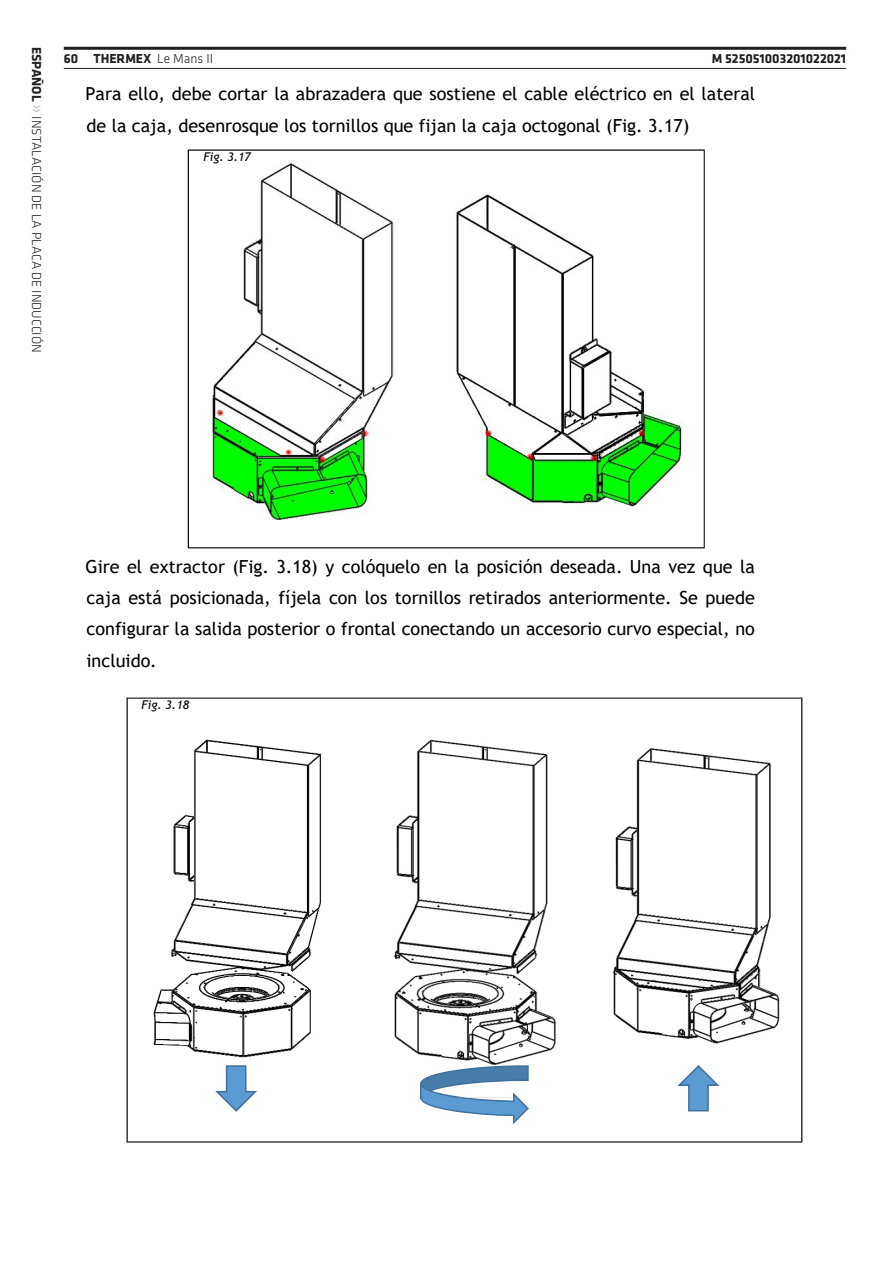
<style>
.page{position:relative;width:893px;height:1263px;background:#fff}
.page>*{position:absolute;margin:0;border:0;box-sizing:border-box;transform-origin:0 0}
.t1{font:18px/31.3px "Trebuchet MS";letter-spacing:.005em;color:#000}
.t2{font:300 13.5px "Klavika";color:#231f20}
.t3{font:700 13.5px "Klavika";color:#231f20}
.t4{font:italic 12px "Trebuchet MS";color:#000}
.s1{font-weight:700}
.s2{font-size:19.65px;color:#bcbdc0}
.s3{font-weight:300}
</style>
<div class="page">
<hr style="left:64px;top:47px;width:782px;height:3px;background:#231f20">
<hr style="left:64px;top:68px;width:782px;height:1px;background:#231f20">
<svg style="left:188px;top:149px;width:517px;height:399px"></svg>
<svg style="left:127px;top:698px;width:675px;height:444px"></svg>
<svg style="left:420px;top:1065px;width:109px;height:59px"></svg>
<svg style="left:215px;top:1065px;width:42px;height:47px"></svg>
<svg style="left:677px;top:1065px;width:42px;height:46px"></svg>
<p class="t2" style="left:45px;top:47px;width:305px;rotate:90deg"><span class="s1">Español</span> <span class="s2">»</span> Instalación de la placa de inducción</p>
<p class="t3" style="left:64px;top:49px;width:151px">60 THERMEX <span class="s3">Le Mans II</span></p>
<p class="t3" style="left:712px;top:49px;width:136px">M 525051003201022021</p>
<p class="t1" style="left:86px;top:78px;width:671px">Para ello, debe cortar la abrazadera que sostiene el cable eléctrico en el lateral de la caja, desenrosque los tornillos que fijan la caja octogonal (Fig. 3.17)</p>
<p class="t4" style="left:203px;top:150px;width:49px">Fig. 3.17</p>
<p class="t1" style="left:86px;top:551px;width:671px;text-align:justify">Gire el extractor (Fig. 3.18) y colóquelo en la posición deseada. Una vez que la caja está posicionada, fíjela con los tornillos retirados anteriormente. Se puede configurar la salida posterior o frontal conectando un accesorio curvo especial, no incluido.</p>
<p class="t4" style="left:141px;top:698px;width:49px">Fig. 3.18</p>
</div>
